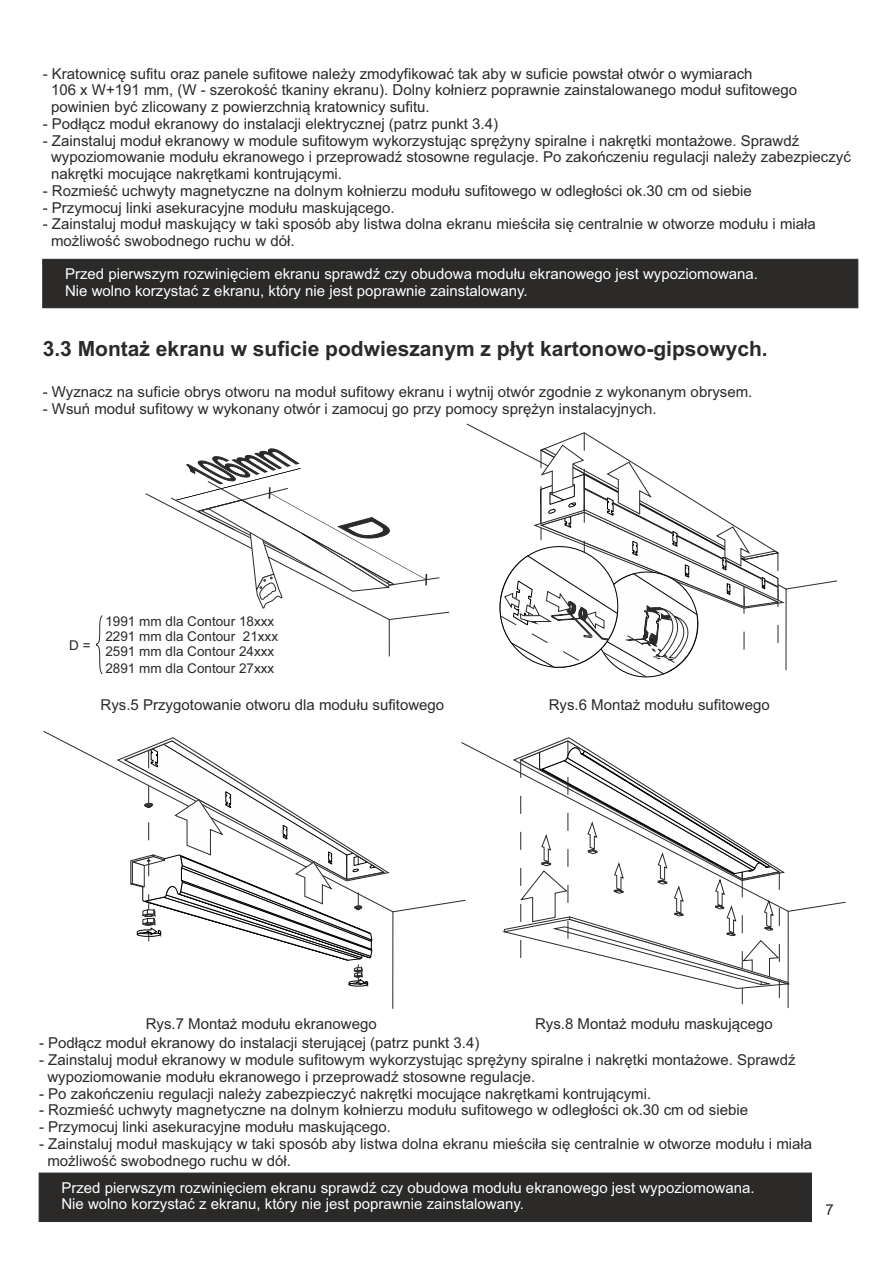
<style>
.page{position:relative;width:893px;height:1262px;background:#fff}
.page>*{position:absolute;margin:0;border:0;box-sizing:border-box;transform-origin:0 0}
.t1{font:700 21px "Arial";color:#2b2a29}
.t2{font:15px/16.8px "Arial";color:#2b2a29}
.t3{font:15px/16.8px "Arial";color:#fefefe}
.t4{font:13.5px/15.1px "Arial";color:#2b2a29}
</style>
<div class="page">
<div style="left:39px;top:1172px;width:772px;height:49px;background:#2b2a29"></div>
<svg style="left:145px;top:448px;width:305px;height:209px"></svg>
<svg style="left:96px;top:615px;width:7px;height:59px"></svg>
<svg style="left:490px;top:432px;width:347px;height:246px"></svg>
<svg style="left:117px;top:737px;width:343px;height:272px"></svg>
<svg style="left:501px;top:737px;width:345px;height:271px"></svg>
<div style="left:42px;top:259px;width:816px;height:49px;background:#2b2a29"></div>
<p class="t2" style="left:43px;top:66px;width:711px">- Kratownicę sufitu oraz panele sufitowe należy zmodyfikować tak aby w suficie powstał otwór o wymiarach</p>
<p class="t2" style="left:43px;top:116px;width:457px">- Podłącz moduł ekranowy do instalacji elektrycznej (patrz punkt 3.4)</p>
<p class="t2" style="left:43px;top:133px;width:758px">- Zainstaluj moduł ekranowy w module sufitowym wykorzystując sprężyny spiralne i nakrętki montażowe. Sprawdź</p>
<p class="t2" style="left:43px;top:184px;width:710px">- Rozmieść uchwyty magnetyczne na dolnym kołnierzu modułu sufitowego w odległości ok.30 cm od siebie</p>
<p class="t2" style="left:43px;top:200px;width:353px">- Przymocuj linki asekuracyjne modułu maskującego.</p>
<p class="t2" style="left:43px;top:217px;width:774px">- Zainstaluj moduł maskujący w taki sposób aby listwa dolna ekranu mieściła się centralnie w otworze modułu i miała</p>
<p class="t3" style="left:65px;top:267px;width:694px">Przed pierwszym rozwinięciem ekranu sprawdź czy obudowa modułu ekranowego jest wypoziomowana.<br>Nie wolno korzystać z ekranu, który nie jest poprawnie zainstalowany.</p>
<p class="t2" style="left:51px;top:83px;width:747px">106 x W+191 mm, (W - szerokość tkaniny ekranu). Dolny kołnierz poprawnie zainstalowanego moduł sufitowego powinien być zlicowany z powierzchnią kratownicy sufitu.</p>
<p class="t2" style="left:51px;top:150px;width:801px">wypoziomowanie modułu ekranowego i przeprowadź stosowne regulacje. Po zakończeniu regulacji należy zabezpieczyć nakrętki mocujące nakrętkami kontrującymi.</p>
<p class="t2" style="left:51px;top:234px;width:245px">możliwość swobodnego ruchu w dół.</p>
<h1 class="t1" style="left:43px;top:340px;width:726px">3.3 Montaż ekranu w suficie podwieszanym z płyt kartonowo-gipsowych.</h1>
<p class="t2" style="left:43px;top:385px;width:711px">- Wyznacz na suficie obrys otworu na moduł sufitowy ekranu i wytnij otwór zgodnie z wykonanym obrysem.</p>
<p class="t2" style="left:43px;top:401px;width:615px">- Wsuń moduł sufitowy w wykonany otwór i zamocuj go przy pomocy sprężyn instalacyjnych.</p>
<p class="t4" style="left:69px;top:639px;width:23px">D =</p>
<p class="t4" style="left:105px;top:615px;width:174px">1991 mm dla Contour 18xxx<br>2291 mm dla Contour 21xxx<br>2591 mm dla Contour 24xxx</p>
<p class="t4" style="left:105px;top:662px;width:170px">2891 mm dla Contour 27xxx</p>
<p class="t2" style="left:101px;top:697px;width:345px">Rys.5 Przygotowanie otworu dla modułu sufitowego</p>
<p class="t2" style="left:548px;top:697px;width:222px">Rys.6 Montaż modułu sufitowego</p>
<p class="t2" style="left:146px;top:1016px;width:232px">Rys.7 Montaż modułu ekranowego</p>
<p class="t2" style="left:535px;top:1017px;width:239px">Rys.8 Montaż modułu maskującego</p>
<p class="t2" style="left:39px;top:1036px;width:442px">- Podłącz moduł ekranowy do instalacji sterującej (patrz punkt 3.4)</p>
<p class="t2" style="left:47px;top:1052px;width:749px;text-indent:-8px">- Zainstaluj moduł ekranowy w module sufitowym wykorzystując sprężyny spiralne i nakrętki montażowe. Sprawdź wypoziomowanie modułu ekranowego i przeprowadź stosowne regulacje.</p>
<p class="t2" style="left:39px;top:1086px;width:613px">- Po zakończeniu regulacji należy zabezpieczyć nakrętki mocujące nakrętkami kontrującymi.</p>
<p class="t2" style="left:39px;top:1103px;width:710px">- Rozmieść uchwyty magnetyczne na dolnym kołnierzu modułu sufitowego w odległości ok.30 cm od siebie</p>
<p class="t2" style="left:39px;top:1120px;width:353px">- Przymocuj linki asekuracyjne modułu maskującego.</p>
<p class="t2" style="left:47px;top:1136px;width:766px;text-indent:-8px">- Zainstaluj moduł maskujący w taki sposób aby listwa dolna ekranu mieściła się centralnie w otworze modułu i miała możliwość swobodnego ruchu w dół.</p>
<p class="t3" style="left:61px;top:1180px;width:694px">Przed pierwszym rozwinięciem ekranu sprawdź czy obudowa modułu ekranowego jest wypoziomowana.<br>Nie wolno korzystać z ekranu, który nie jest poprawnie zainstalowany.</p>
<p class="t2" style="left:825px;top:1202px;width:10px">7</p>
</div>
